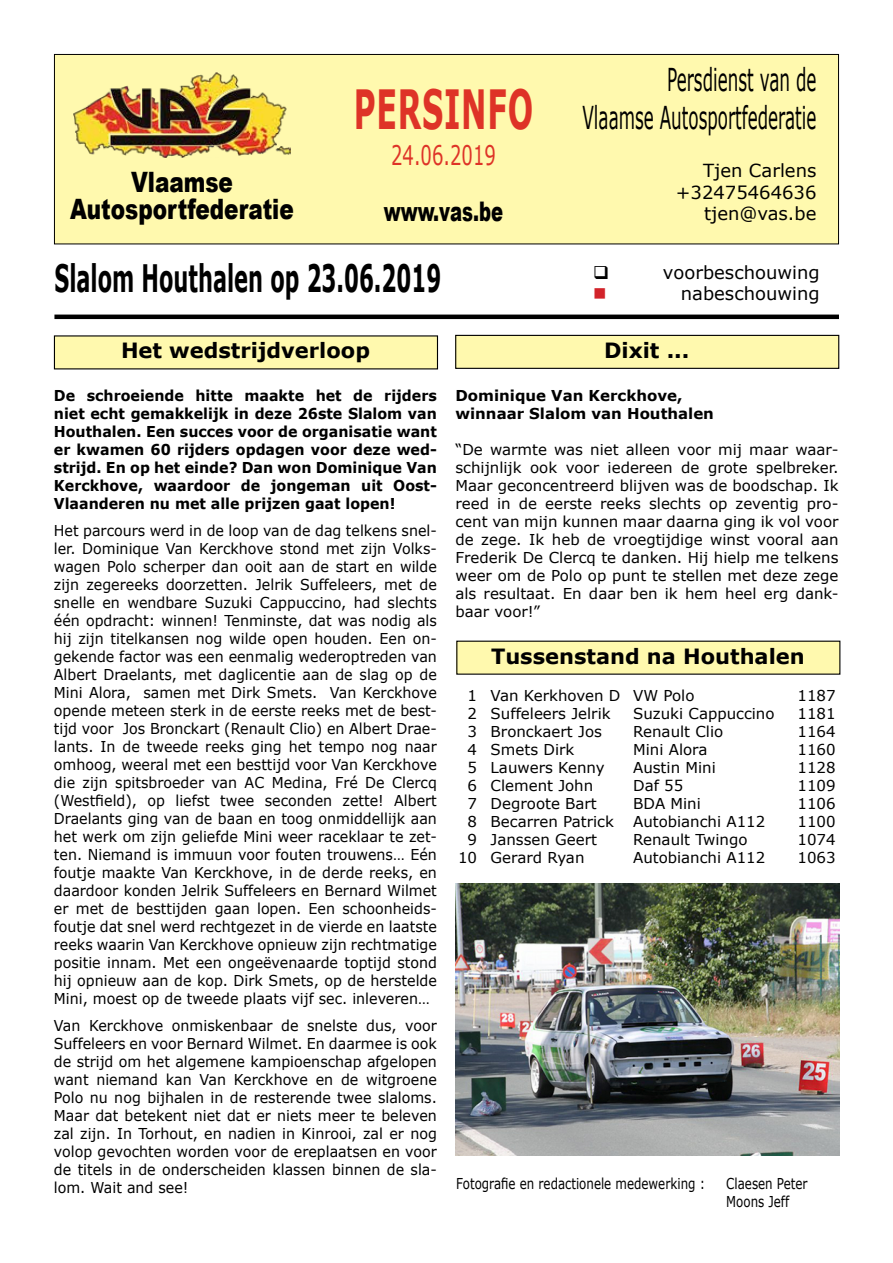
<style>
.page{position:relative;width:893px;height:1263px;background:#fff}
.page>*{position:absolute;margin:0;border:0;box-sizing:border-box;transform-origin:0 0}
.t1{font:700 54px "Verdana";letter-spacing:.025em;color:#de3327;scale:.56 1}
.t2{font:700 37.8px "Verdana";color:#000;scale:.56 1}
.t3{font:31.5px/37.8px "Verdana";color:#000;text-align:right;scale:.53 1}
.t4{font:900 28.05px/27px "Arial";color:#000;text-align:center;scale:.77 1}
.t5{font:900 27px "Arial";color:#000;scale:.67 1}
.t6{font:27px "Verdana";color:#de3327;scale:.67 1}
.t7{font:700 21px "Verdana";color:#000}
.t8{font:18px/21.6px "Verdana";color:#000;text-align:right}
.t9{font:18px "Wingdings";color:#d2232a}
.t10{font:15px/18px "Verdana";color:#000;text-align:justify;scale:.95 1}
.t11{font:15px/18px "Verdana";color:#000;text-align:justify}
.t12{font:700 15px/18px "Verdana";color:#000;text-align:justify;scale:.95 1}
.t13{font:15px/18px "Verdana";color:#000;scale:.79 1}
.t14{font:700 15px/18px "Verdana";color:#000}
</style>
<div class="page">
<div style="left:54px;top:336px;width:383px;height:33px;background:#fff9ae"></div>
<div style="left:54px;top:54px;width:784px;height:190px;background:#fff9ae"></div>
<div style="left:54px;top:54px;width:785px;height:190px;border:1px solid #000"></div>
<img style="left:73px;top:73px;width:218px;height:85px">
<hr style="left:54px;top:315px;width:785px;height:4px;background:#000">
<div style="left:456px;top:335px;width:383px;height:33px;background:#fff9ae"></div>
<div style="left:455px;top:335px;width:384px;height:34px;border:1px solid #000"></div>
<div style="left:457px;top:641px;width:383px;height:33px;background:#fff9ae"></div>
<img style="left:455px;top:883px;width:385px;height:272px">
<h3 class="t4" style="left:70px;top:168px;width:292px">Vlaamse<br>Autosportfederatie</h3>
<h1 class="t1" style="left:354px;top:75px;width:322px">PERSINFO</h1>
<h3 class="t6" style="left:391px;top:136px;width:158px">24.06.2019</h3>
<h3 class="t5" style="left:384px;top:192px;width:180px">www.vas.be</h3>
<h3 class="t3" style="left:582px;top:61px;width:443px">Persdienst van de<br>Vlaamse Autosportfederatie</h3>
<p class="t8" style="left:676px;top:160px;width:142px">Tjen Carlens +32475464636 tjen@vas.be</p>
<h2 class="t2" style="left:54px;top:255px;width:692px">Slalom Houthalen op 23.06.2019</h2>
<p class="t8" style="left:663px;top:261px;width:158px">voorbeschouwing</p>
<p class="t9" style="left:593px;top:284px;width:15px">■</p>
<p class="t8" style="left:681px;top:283px;width:140px">nabeschouwing</p>
<h3 class="t7" style="left:121px;top:337px;width:250px">Het wedstrijdverloop</h3>
<h3 class="t7" style="left:604px;top:337px;width:87px">Dixit ...</h3>
<p class="t14" style="left:455px;top:386px;width:260px">Dominique Van Kerckhove, winnaar Slalom van Houthalen</p>
<p class="t11" style="left:455px;top:440px;width:385px">“De warmte was niet alleen voor mij maar waar&shy;schijnlijk ook voor iedereen de grote spelbreker.<br>Maar geconcentreerd blijven was de boodschap. Ik reed in de eerste reeks slechts op zeventig pro&shy;cent van mijn kunnen maar daarna ging ik vol voor de zege. Ik heb de vroegtijdige winst vooral aan Frederik De Clercq te danken. Hij hielp me telkens weer om de Polo op punt te stellen met deze zege als resultaat. En daar ben ik hem heel erg dank&shy;baar voor!”</p>
<p class="t12" style="left:54px;top:386px;width:405px">De schroeiende hitte maakte het de rijders niet echt gemakkelijk in deze 26ste Slalom van Houthalen. Een succes voor de organisatie want er kwamen 60 rijders opdagen voor deze wed&shy;strijd. En op het einde? Dan won Dominique Van Kerckhove, waardoor de jongeman uit Oost-Vlaanderen nu met alle prijzen gaat lopen!</p>
<p class="t10" style="left:54px;top:521px;width:405px">Het parcours werd in de loop van de dag telkens snel&shy;ler. Dominique Van Kerckhove stond met zijn Volks&shy;wagen Polo scherper dan ooit aan de start en wilde zijn zegereeks doorzetten. Jelrik Suffeleers, met de snelle en wendbare Suzuki Cappuccino, had slechts één opdracht: winnen! Tenminste, dat was nodig als hij zijn titelkansen nog wilde open houden. Een on&shy;gekende factor was een eenmalig wederoptreden van Albert Draelants, met daglicentie aan de slag op de Mini Alora, samen met Dirk Smets. Van Kerckhove opende meteen sterk in de eerste reeks met de best&shy;tijd voor Jos Bronckart (Renault Clio) en Albert Drae&shy;lants. In de tweede reeks ging het tempo nog naar omhoog, weeral met een besttijd voor Van Kerckhove die zijn spitsbroeder van AC Medina, Fré De Clercq (Westfield), op liefst twee seconden zette! Albert Draelants ging van de baan en toog onmiddellijk aan het werk om zijn geliefde Mini weer raceklaar te zet&shy;ten. Niemand is immuun voor fouten trouwens… Eén foutje maakte Van Kerckhove, in de derde reeks, en daardoor konden Jelrik Suffeleers en Bernard Wilmet er met de besttijden gaan lopen. Een schoonheids&shy;foutje dat snel werd rechtgezet in de vierde en laatste reeks waarin Van Kerckhove opnieuw zijn rechtmatige positie innam. Met een ongeëvenaarde toptijd stond hij opnieuw aan de kop. Dirk Smets, op de herstelde Mini, moest op de tweede plaats vijf sec. inleveren…</p>
<p class="t10" style="left:54px;top:1016px;width:405px">Van Kerckhove onmiskenbaar de snelste dus, voor Suffeleers en voor Bernard Wilmet. En daarmee is ook de strijd om het algemene kampioenschap afgelopen want niemand kan Van Kerckhove en de witgroene Polo nu nog bijhalen in de resterende twee slaloms.<br>Maar dat betekent niet dat er niets meer te beleven zal zijn. In Torhout, en nadien in Kinrooi, zal er nog volop gevochten worden voor de ereplaatsen en voor de titels in de onderscheiden klassen binnen de sla&shy;lom. Wait and see!</p>
<h3 class="t7" style="left:491px;top:643px;width:315px">Tussenstand na Houthalen</h3>
<p class="t11" style="left:468px;top:687px;width:228px">1 Van Kerkhoven D VW Polo</p>
<p class="t11" style="left:797px;top:687px;width:40px">1187</p>
<p class="t11" style="left:468px;top:705px;width:145px">2 Suffeleers Jelrik</p>
<p class="t11" style="left:633px;top:705px;width:143px">Suzuki Cappuccino</p>
<p class="t11" style="left:797px;top:705px;width:40px">1181</p>
<p class="t11" style="left:468px;top:723px;width:136px">3 Bronckaert Jos</p>
<p class="t11" style="left:633px;top:723px;width:92px">Renault Clio</p>
<p class="t11" style="left:797px;top:723px;width:40px">1164</p>
<p class="t11" style="left:468px;top:741px;width:108px">4 Smets Dirk</p>
<p class="t11" style="left:633px;top:741px;width:76px">Mini Alora</p>
<p class="t11" style="left:797px;top:741px;width:40px">1160</p>
<p class="t11" style="left:468px;top:759px;width:139px">5 Lauwers Kenny</p>
<p class="t11" style="left:633px;top:759px;width:84px">Austin Mini</p>
<p class="t11" style="left:797px;top:759px;width:40px">1128</p>
<p class="t11" style="left:468px;top:777px;width:127px">6 Clement John</p>
<p class="t11" style="left:633px;top:777px;width:52px">Daf 55</p>
<p class="t11" style="left:797px;top:777px;width:40px">1109</p>
<p class="t11" style="left:468px;top:795px;width:131px">7 Degroote Bart</p>
<p class="t11" style="left:633px;top:795px;width:69px">BDA Mini</p>
<p class="t11" style="left:797px;top:795px;width:40px">1106</p>
<p class="t11" style="left:468px;top:813px;width:148px">8 Becarren Patrick</p>
<p class="t11" style="left:633px;top:813px;width:134px">Autobianchi A112</p>
<p class="t11" style="left:797px;top:813px;width:40px">1100</p>
<p class="t11" style="left:468px;top:831px;width:131px">9 Janssen Geert</p>
<p class="t11" style="left:633px;top:831px;width:116px">Renault Twingo</p>
<p class="t11" style="left:797px;top:831px;width:40px">1074</p>
<p class="t11" style="left:458px;top:849px;width:128px">10 Gerard Ryan</p>
<p class="t11" style="left:633px;top:849px;width:134px">Autobianchi A112</p>
<p class="t11" style="left:797px;top:849px;width:40px">1063</p>
<p class="t13" style="left:456px;top:1174px;width:316px">Fotografie en redactionele medewerking :</p>
<p class="t13" style="left:726px;top:1174px;width:104px">Claesen Peter<br>Moons Jeff</p>
</div>
